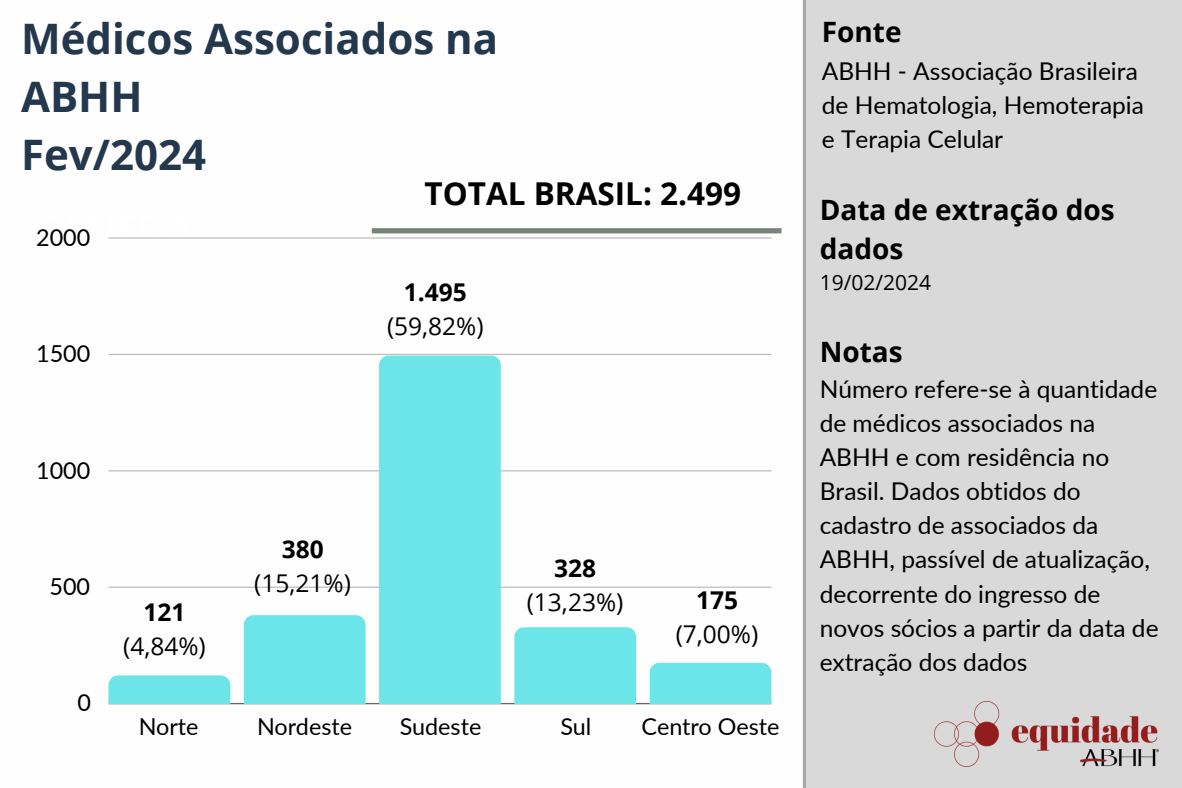
<style>
.page{position:relative;width:1182px;height:788px;background:#fff}
.page>*{position:absolute;margin:0;border:0;box-sizing:border-box;transform-origin:0 0}
.t1{font:700 42px/57.8px "Open Sans";color:#24384d}
.t2{font:700 31.5px "Open Sans";color:#000}
.t3{font:700 28px/38.1px "Open Sans";color:#000}
.t4{font:24.5px/34.1px "Lato";color:#000}
.t5{font:24.5px "Open Sans";color:#000}
.t6{font:700 24.5px "Open Sans";color:#000}
.t7{font:23.28px "Lato";color:#000}
.t8{font:21px "Open Sans";color:#000}
</style>
<div class="page">
<div style="left:0;top:0;width:1181px;height:787px;background:#d9d9d9"></div>
<div style="left:0;top:0;width:805px;height:787px;background:#fefefe"></div>
<img style="left:934px;top:701px;width:224px;height:65px">
<hr style="left:108px;top:703px;width:663px;height:1px;background:#000;opacity:.6">
<hr style="left:108px;top:586px;width:663px;height:1px;background:#e2e2e2">
<hr style="left:108px;top:470px;width:663px;height:1px;background:#c8c8c8">
<hr style="left:108px;top:354px;width:663px;height:1px;background:#bebebe">
<hr style="left:108px;top:237px;width:663px;height:2px;background:#d6d6d6">
<div style="left:108px;top:675px;width:122px;height:28px;background:#6ce5e8"></div>
<div style="left:244px;top:615px;width:121px;height:88px;background:#6ce5e8"></div>
<div style="left:379px;top:355px;width:122px;height:348px;background:#6ce5e8"></div>
<div style="left:514px;top:627px;width:122px;height:76px;background:#6ce5e8"></div>
<div style="left:649px;top:662px;width:122px;height:41px;background:#6ce5e8"></div>
<div style="left:372px;top:228px;width:409px;height:5px;background:#76847b"></div>
<h3 class="t1" style="left:21px;top:9px;width:478px">Médicos Associados na<br>ABHH<br>Fev/2024</h3>
<h2 class="t3" style="left:821px;top:12px;width:81px">Fonte</h2>
<p class="t4" style="left:821px;top:53px;width:323px">ABHH - Associação Brasileira de Hematologia, Hemoterapia e Terapia Celular</p>
<p class="t7" style="left:36px;top:223px;width:56px">2000</p>
<p class="t7" style="left:36px;top:339px;width:56px">1500</p>
<p class="t2" style="left:424px;top:172px;width:318px">TOTAL BRASIL: 2.499</p>
<p class="t6" style="left:404px;top:274px;width:64px">1.495</p>
<h4 class="t5" style="left:387px;top:308px;width:98px">(59,82%)</h4>
<p class="t7" style="left:36px;top:455px;width:56px">1000</p>
<p class="t7" style="left:49px;top:572px;width:42px">500</p>
<p class="t7" style="left:77px;top:688px;width:15px">0</p>
<p class="t6" style="left:143px;top:594px;width:43px">121</p>
<p class="t5" style="left:123px;top:628px;width:84px">(4,84%)</p>
<p class="t6" style="left:282px;top:531px;width:43px">380</p>
<p class="t5" style="left:254px;top:565px;width:98px">(15,21%)</p>
<p class="t6" style="left:554px;top:550px;width:43px">328</p>
<h5 class="t5" style="left:526px;top:585px;width:98px">(13,23%)</h5>
<p class="t6" style="left:696px;top:582px;width:43px">175</p>
<p class="t5" style="left:675px;top:616px;width:84px">(7,00%)</p>
<p class="t7" style="left:139px;top:712px;width:61px">Norte</p>
<p class="t7" style="left:257px;top:712px;width:96px">Nordeste</p>
<p class="t7" style="left:400px;top:712px;width:83px">Sudeste</p>
<p class="t7" style="left:560px;top:712px;width:32px">Sul</p>
<p class="t7" style="left:641px;top:712px;width:139px">Centro Oeste</p>
<p class="t3" style="left:819px;top:190px;width:296px">Data de extração dos dados</p>
<p class="t8" style="left:819px;top:267px;width:113px">19/02/2024</p>
<p class="t3" style="left:819px;top:332px;width:85px">Notas</p>
<p class="t4" style="left:819px;top:371px;width:340px">Número refere-se à quantidade de médicos associados na<br>ABHH e com residência no<br>Brasil. Dados obtidos do cadastro de associados da<br>ABHH, passível de atualização, decorrente do ingresso de novos sócios a partir da data de extração dos dados</p>
</div>
